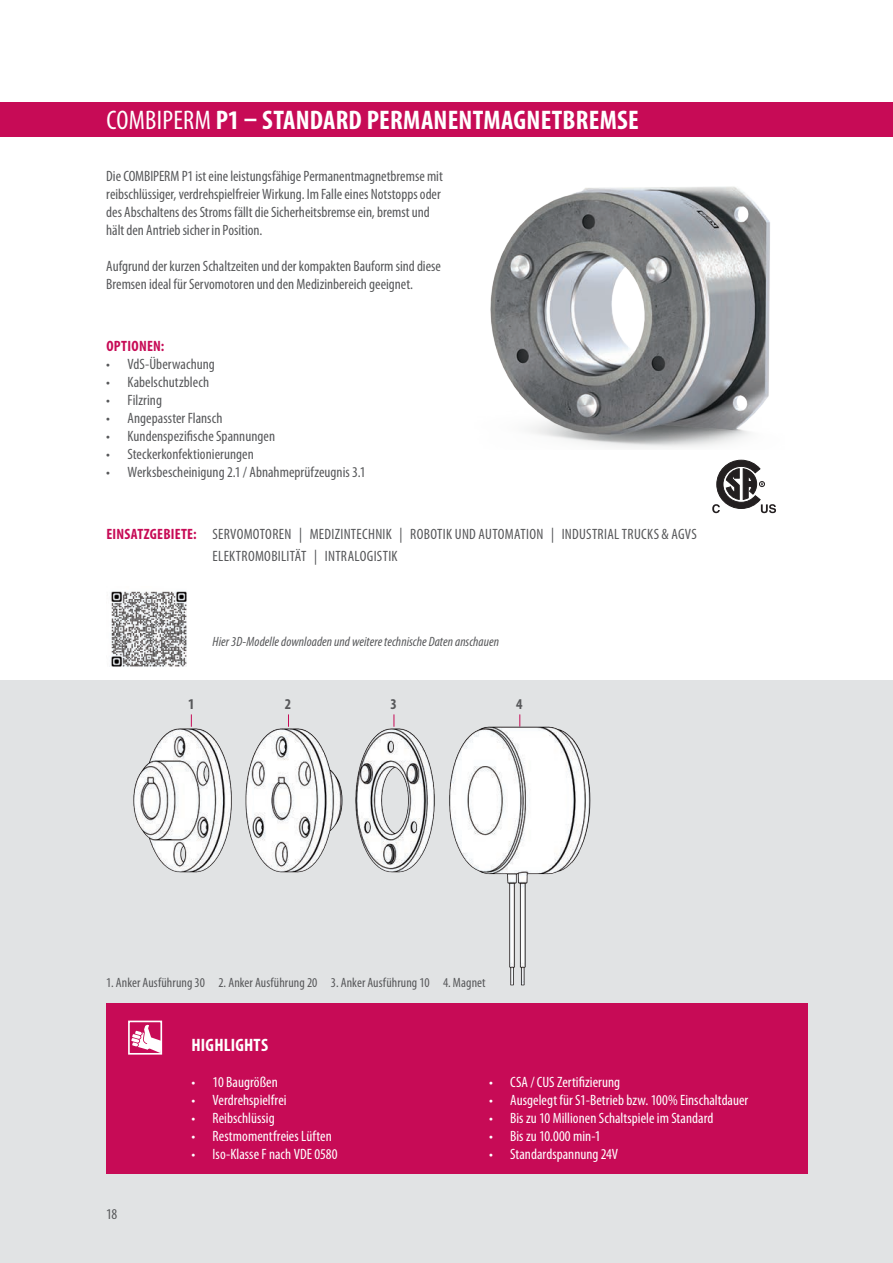
<style>
.page{position:relative;width:893px;height:1263px;background:#fff}
.page>*{position:absolute;margin:0;border:0;box-sizing:border-box;transform-origin:0 0}
.t1{font:700 condensed 27px "Myriad Pro";letter-spacing:.01em;color:#fff}
.t2{font:700 condensed 18px "Myriad Pro";letter-spacing:.01em;color:#fff}
.t3{font:condensed 15px/18px "Myriad Pro";color:#57585a}
.t4{font:condensed 15px "Myriad Pro";letter-spacing:.005em;color:#fff}
.t5{font:condensed 15px/22.2px "Myriad Pro";letter-spacing:.02em;color:#57585a}
.t6{font:700 condensed 15px "Myriad Pro";letter-spacing:.02em;color:#c70b56}
.t7{font:700 condensed 15px "Myriad Pro";color:#57585a}
.t8{font:condensed 13.5px "Myriad Pro";letter-spacing:.005em;color:#57585a}
.t9{font:italic condensed 13.5px "Myriad Pro";letter-spacing:.005em;color:#57585a}
.s1{font-weight:400}
.s2{font-weight:700;color:#c70b56}
</style>
<div class="page">
<div style="left:0;top:680px;width:893px;height:583px;background:#e1e3e4"></div>
<div style="left:0;top:102px;width:893px;height:34px;background:#c70b56"></div>
<img style="left:490px;top:186px;width:280px;height:262px">
<svg style="left:712px;top:460px;width:64px;height:53px"></svg>
<div style="left:106px;top:1003px;width:702px;height:171px;background:#c70b56"></div>
<img style="left:133px;top:714px;width:458px;height:272px">
<img style="left:111px;top:591px;width:76px;height:76px">
<div style="left:128px;top:1020px;width:34px;height:34px;background:#c70b56;border:2px solid #fff"></div>
<svg style="left:131px;top:1024px;width:31px;height:29px"></svg>
<h1 class="t1" style="left:107px;top:103px;width:534px"><span class="s1">COMBIPERM</span> P1 – STANDARD PERMANENTMAGNETBREMSE</h1>
<p class="t3" style="left:106px;top:167px;width:338px">Die COMBIPERM P1 ist eine leistungsfähige Permanentmagnetbremse mit reibschlüssiger, verdrehspielfreier Wirkung. Im Falle eines Notstopps oder des Abschaltens des Stroms fällt die Sicherheitsbremse ein, bremst und hält den Antrieb sicher in Position.</p>
<p class="t3" style="left:106px;top:257px;width:336px">Aufgrund der kurzen Schaltzeiten und der kompakten Bauform sind diese<br>Bremsen ideal für Servomotoren und den Medizinbereich geeignet.</p>
<p class="t6" style="left:106px;top:337px;width:60px">OPTIONEN:</p>
<p class="t3" style="left:106px;top:355px;width:110px">• VdS-Überwachung</p>
<p class="t3" style="left:106px;top:373px;width:104px">• Kabelschutzblech</p>
<p class="t3" style="left:106px;top:391px;width:57px">• Filzring</p>
<p class="t3" style="left:106px;top:409px;width:118px">• Angepasster Flansch</p>
<p class="t3" style="left:106px;top:427px;width:170px">• Kundenspezifische Spannungen</p>
<p class="t3" style="left:106px;top:445px;width:149px">• Steckerkonfektionierungen</p>
<p class="t3" style="left:106px;top:463px;width:261px">• Werksbescheinigung 2.1 / Abnahmeprüfzeugnis 3.1</p>
<p class="t5" style="left:213px;top:523px;width:486px;text-indent:-106px"><span class="s2">EINSATZGEBIETE:</span> SERVOMOTOREN | MEDIZINTECHNIK | ROBOTIK UND AUTOMATION | INDUSTRIAL TRUCKS &amp; AGVS<br>ELEKTROMOBILITÄT | INTRALOGISTIK</p>
<p class="t9" style="left:213px;top:634px;width:288px">Hier 3D-Modelle downloaden und weitere technische Daten anschauen</p>
<p class="t7" style="left:188px;top:694px;width:8px">1</p>
<p class="t7" style="left:285px;top:694px;width:8px">2</p>
<p class="t7" style="left:390px;top:694px;width:8px">3</p>
<p class="t7" style="left:516px;top:694px;width:8px">4</p>
<p class="t8" style="left:106px;top:974px;width:381px">1. Anker Ausführung 30 2. Anker Ausführung 20 3. Anker Ausführung 10 4. Magnet</p>
<p class="t3" style="left:106px;top:1205px;width:13px">18</p>
<p class="t2" style="left:192px;top:1034px;width:78px">HIGHLIGHTS</p>
<p class="t4" style="left:191px;top:1073px;width:88px">• 10 Baugrößen</p>
<p class="t4" style="left:191px;top:1091px;width:97px">• Verdrehspielfrei</p>
<p class="t4" style="left:191px;top:1109px;width:85px">• Reibschlüssig</p>
<p class="t4" style="left:191px;top:1127px;width:142px">• Restmomentfreies Lüften</p>
<p class="t4" style="left:191px;top:1145px;width:148px">• Iso-Klasse F nach VDE 0580</p>
<p class="t4" style="left:489px;top:1073px;width:133px">• CSA / CUS Zertifizierung</p>
<p class="t4" style="left:489px;top:1091px;width:261px">• Ausgelegt für S1-Betrieb bzw. 100% Einschaltdauer</p>
<p class="t4" style="left:489px;top:1109px;width:226px">• Bis zu 10 Millionen Schaltspiele im Standard</p>
<p class="t4" style="left:489px;top:1127px;width:113px">• Bis zu 10.000 min-1</p>
<p class="t4" style="left:489px;top:1145px;width:131px">• Standardspannung 24V</p>
</div>
